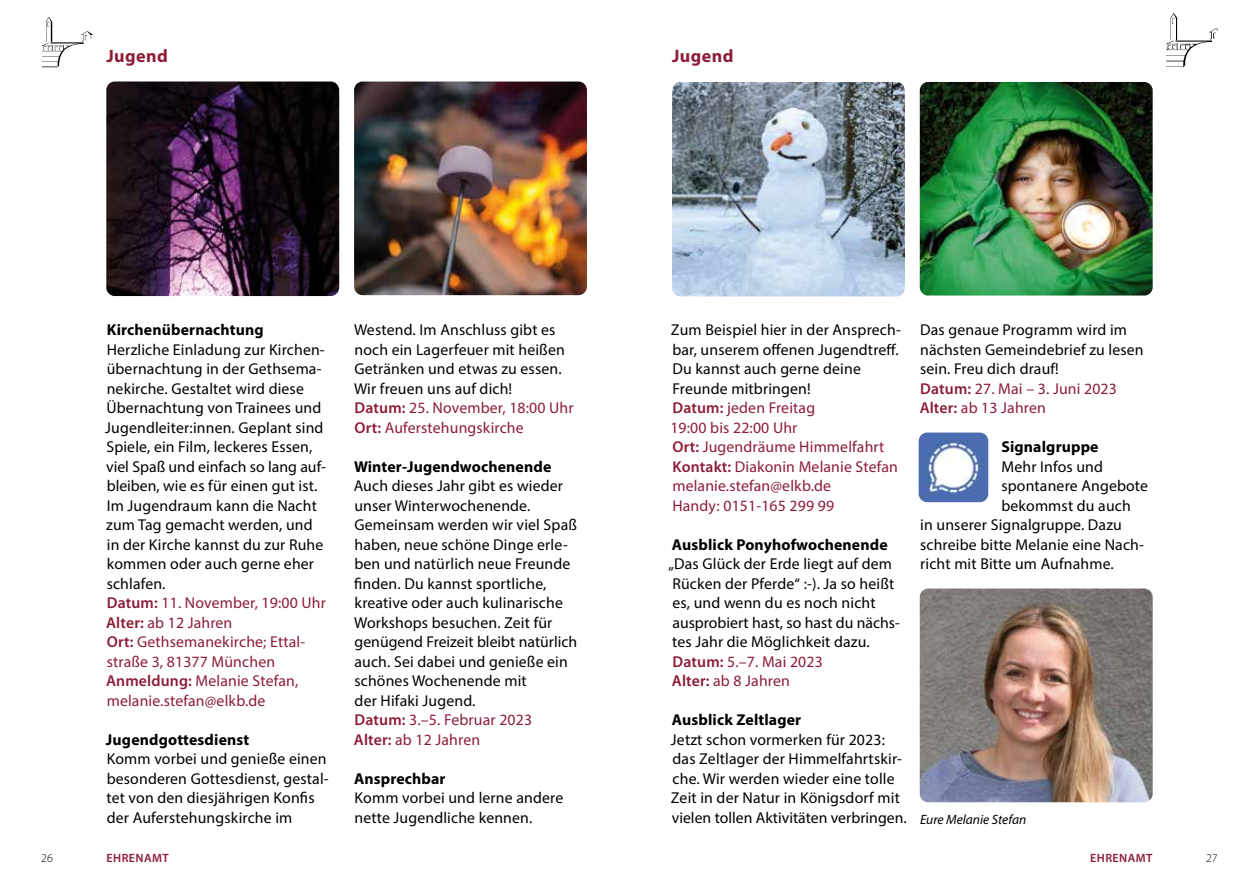
<style>
.page{position:relative;width:1259px;height:893px;background:#fff}
.page>*{position:absolute;margin:0;border:0;box-sizing:border-box;transform-origin:0 0}
.t1{font:700 18px "Myriad Pro";letter-spacing:.025em;color:#8c1d36}
.t2{font:15.75px/19.5px "Myriad Pro";letter-spacing:.01em;color:#000}
.t3{font:15.75px/19.5px "Myriad Pro";letter-spacing:.01em;color:#8c1d36}
.t4{font:700 15.75px "Myriad Pro";letter-spacing:.01em;color:#000}
.t5{font:italic 13.5px "Myriad Pro";color:#000}
.t6{font:600 12px "Myriad Pro";letter-spacing:.04em;color:#8c1d36}
.t7{font:300 12px "Myriad Pro";color:#000}
.s1{font-weight:600;color:#8c1d36}
.s2{color:#8c1d36}
.s3{color:#000}
.s4{font-weight:600}
</style>
<div class="page">
<img style="left:42px;top:17px;width:51px;height:50px">
<img style="left:1166px;top:13px;width:51px;height:54px">
<img style="left:106px;top:82px;width:233px;height:214px">
<img style="left:919px;top:82px;width:233px;height:213px">
<img style="left:919px;top:589px;width:233px;height:213px">
<img style="left:918px;top:433px;width:70px;height:69px">
<img style="left:354px;top:82px;width:233px;height:213px">
<img style="left:672px;top:82px;width:233px;height:214px">
<p class="t1" style="left:106px;top:44px;width:63px">Jugend</p>
<p class="t1" style="left:672px;top:44px;width:63px">Jugend</p>
<p class="t4" style="left:107px;top:319px;width:158px">Kirchenübernachtung</p>
<p class="t2" style="left:105px;top:339px;width:222px">Herzliche Einladung zur Kirchen&shy;übernachtung in der Gethsema&shy;nekirche. Gestaltet wird diese<br>Übernachtung von Trainees und<br>Jugendleiter:innen. Geplant sind<br>Spiele, ein Film, leckeres Essen, viel Spaß und einfach so lang auf&shy;bleiben, wie es für einen gut ist.<br>Im Jugendraum kann die Nacht zum Tag gemacht werden, und in der Kirche kannst du zur Ruhe kommen oder auch gerne eher schlafen.<br><span class="s1">Datum:</span> <span class="s2">11. November, 19:00 Uhr<br></span><span class="s1">Alter:</span> <span class="s2">ab 12 Jahren<br></span><span class="s1">Ort:</span> <span class="s2">Gethsemanekirche; Ettal&shy;straße 3, 81377 München<br></span><span class="s1">Anmeldung:</span> <span class="s2">Melanie Stefan, melanie.stefan@elkb.de</span></p>
<p class="t4" style="left:106px;top:729px;width:145px">Jugendgottesdienst</p>
<p class="t2" style="left:106px;top:749px;width:224px">Komm vorbei und genieße einen besonderen Gottesdienst, gestal&shy;tet von den diesjährigen Konfis der Auferstehungskirche im</p>
<p class="t2" style="left:354px;top:320px;width:221px">Westend. Im Anschluss gibt es noch ein Lagerfeuer mit heißen<br>Getränken und etwas zu essen.<br>Wir freuen uns auf dich!<br><span class="s1">Datum:</span> <span class="s2">25. November, 18:00 Uhr<br></span><span class="s1">Ort:</span> <span class="s2">Auferstehungskirche</span></p>
<p class="t4" style="left:354px;top:456px;width:199px">Winter-Jugendwochenende</p>
<p class="t2" style="left:354px;top:476px;width:225px">Auch dieses Jahr gibt es wieder unser Winterwochenende.<br>Gemeinsam werden wir viel Spaß haben, neue schöne Dinge erle&shy;ben und natürlich neue Freunde finden. Du kannst sportliche, kreative oder auch kulinarische<br>Workshops besuchen. Zeit für genügend Freizeit bleibt natürlich auch. Sei dabei und genieße ein schönes Wochenende mit<br>der Hifaki Jugend.<br><span class="s1">Datum:</span> <span class="s2">3.–5. Februar 2023<br></span><span class="s1">Alter:</span> <span class="s2">ab 12 Jahren</span></p>
<p class="t4" style="left:354px;top:768px;width:93px">Ansprechbar</p>
<p class="t2" style="left:354px;top:788px;width:210px">Komm vorbei und lerne andere nette Jugendliche kennen.</p>
<p class="t3" style="left:670px;top:320px;width:232px"><span class="s3">Zum Beispiel hier in der Ansprech&shy;bar, unserem offenen Jugendtreff.<br>Du kannst auch gerne deine<br>Freunde mitbringen!<br></span><span class="s4">Datum:</span> jeden Freitag<br>19:00 bis 22:00 Uhr<br><span class="s4">Ort:</span> Jugendräume Himmelfahrt<br><span class="s4">Kontakt:</span> Diakonin Melanie Stefan melanie.stefan@elkb.de<br>Handy: 0151-165 299 99</p>
<p class="t4" style="left:672px;top:534px;width:217px">Ausblick Ponyhofwochenende</p>
<p class="t2" style="left:668px;top:554px;width:232px">„Das Glück der Erde liegt auf dem<br>Rücken der Pferde“ :-). Ja so heißt es, und wenn du es noch nicht ausprobiert hast, so hast du nächs&shy;tes Jahr die Möglichkeit dazu.<br><span class="s1">Datum:</span> <span class="s2">5.–7. Mai 2023<br></span><span class="s1">Alter:</span> <span class="s2">ab 8 Jahren</span></p>
<p class="t4" style="left:672px;top:709px;width:131px">Ausblick Zeltlager</p>
<p class="t2" style="left:671px;top:729px;width:237px">Jetzt schon vormerken für 2023: das Zeltlager der Himmelfahrtskir&shy;che. Wir werden wieder eine tolle Zeit in der Natur in Königsdorf mit vielen tollen Aktivitäten verbringen.</p>
<p class="t2" style="left:919px;top:320px;width:225px">Das genaue Programm wird im nächsten Gemeindebrief zu lesen sein. Freu dich drauf!<br><span class="s1">Datum:</span> <span class="s2">27. Mai – 3. Juni 2023<br></span><span class="s1">Alter:</span> <span class="s2">ab 13 Jahren</span></p>
<p class="t4" style="left:1001px;top:436px;width:99px">Signalgruppe</p>
<p class="t2" style="left:1001px;top:456px;width:103px">Mehr Infos und</p>
<p class="t2" style="left:1001px;top:476px;width:148px">spontanere Angebote</p>
<p class="t2" style="left:1001px;top:495px;width:131px">bekommst du auch</p>
<p class="t2" style="left:920px;top:515px;width:203px">in unserer Signalgruppe. Dazu</p>
<p class="t2" style="left:920px;top:534px;width:225px">schreibe bitte Melanie eine Nach-</p>
<p class="t2" style="left:920px;top:554px;width:195px">richt mit Bitte um Aufnahme.</p>
<p class="t5" style="left:920px;top:811px;width:108px">Eure Melanie Stefan</p>
<p class="t6" style="left:106px;top:850px;width:64px">EHRENAMT</p>
<p class="t6" style="left:1090px;top:850px;width:64px">EHRENAMT</p>
<p class="t7" style="left:41px;top:850px;width:13px">26</p>
<p class="t7" style="left:1206px;top:850px;width:13px">27</p>
</div>
